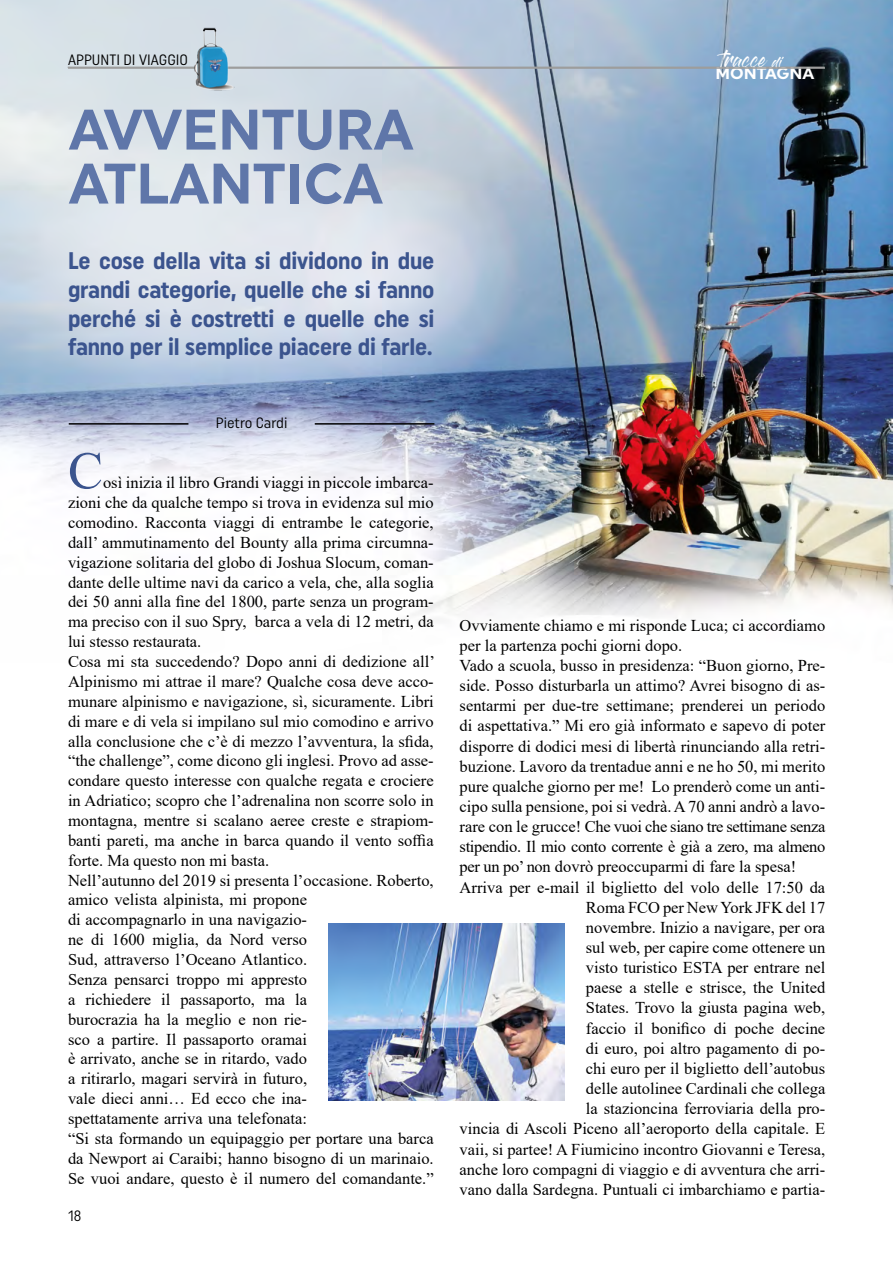
<style>
.page{position:relative;width:893px;height:1263px;background:#fff}
.page>*{position:absolute;margin:0;border:0;box-sizing:border-box;transform-origin:0 0}
.t1{font:700 57px/54px "Uniform";color:#5f76a9}
.t2{font:52.5px "Times New Roman";color:#3b548e}
.t3{font:700 24px/28.8px "Uniform Condensed";letter-spacing:-.01em;color:#3b548e;text-align:justify}
.t4{font:16.5px/19.8px "Times New Roman";color:#000}
.t5{font:16.5px "Times New Roman";letter-spacing:-.02em;color:#000}
.t6{font:700 16.5px "Uniform";color:#fff}
.t7{font:15px "Uniform Condensed";color:#000}
.t8{font:15px "Gloss And Bloom";color:#fff}
.s1{font-size:10.5px}
</style>
<div class="page">
<img style="left:0;top:0;width:893px;height:617px">
<hr style="left:69px;top:423px;width:119px;height:2px;background:#000">
<hr style="left:315px;top:423px;width:119px;height:2px;background:#000">
<img style="left:328px;top:923px;width:237px;height:177px">
<hr style="left:68px;top:67px;width:757px;height:2px;background:#9d9d9c">
<img style="left:185px;top:20px;width:55px;height:75px">
<p class="t7" style="left:68px;top:50px;width:122px">APPUNTI DI VIAGGIO</p>
<p class="t8" style="left:720px;top:53px;width:63px">tracce <span class="s1">di</span></p>
<p class="t6" style="left:715px;top:64px;width:101px">MONTAGNA</p>
<h1 class="t1" style="left:69px;top:102px;width:346px">AVVENTURA<br>ATLANTICA</h1>
<h3 class="t3" style="left:68px;top:246px;width:368px">Le cose della vita si dividono in due grandi categorie, quelle che si fanno perché si è costretti e quelle che si fanno per il semplice piacere di farle.</h3>
<p class="t7" style="left:216px;top:414px;width:73px">Pietro Cardi</p>
<h2 class="t2" style="left:68px;top:434px;width:37px">C</h2>
<p class="t4" style="left:68px;top:472px;width:368px;text-indent:35px">osì inizia il libro Grandi viaggi in piccole imbarca&shy;zioni che da qualche tempo si trova in evidenza sul mio comodino. Racconta viaggi di entrambe le categorie, dall’ ammutinamento del Bounty alla prima circumna&shy;vigazione solitaria del globo di Joshua Slocum, coman&shy;dante delle ultime navi da carico a vela, che, alla soglia dei 50 anni alla fine del 1800, parte senza un program&shy;ma preciso con il suo Spry, barca a vela di 12 metri, da lui stesso restaurata.<br>Cosa mi sta succedendo? Dopo anni di dedizione all’ Alpinismo mi attrae il mare? Qualche cosa deve acco&shy;munare alpinismo e navigazione, sì, sicuramente. Libri di mare e di vela si impilano sul mio comodino e arrivo alla conclusione che c’è di mezzo l’avventura, la sfida, “the challenge”, come dicono gli inglesi. Provo ad asse&shy;condare questo interesse con qualche regata e crociere in Adriatico; scopro che l’adrenalina non scorre solo in montagna, mentre si scalano aeree creste e strapiom&shy;banti pareti, ma anche in barca quando il vento soffia forte. Ma questo non mi basta.<br>Nell’autunno del 2019 si presenta l’occasione. Roberto, amico velista alpinista, mi propone<br>di accompagnarlo in una navigazio-<br>ne di 1600 miglia, da Nord verso<br>Sud, attraverso l’Oceano Atlantico.<br>Senza pensarci troppo mi appresto<br>a richiedere il passaporto, ma la<br>burocrazia ha la meglio e non rie-<br>sco a partire. Il passaporto oramai<br>è arrivato, anche se in ritardo, vado<br>a ritirarlo, magari servirà in futuro,<br>vale dieci anni… Ed ecco che ina-<br>spettatamente arriva una telefonata:<br>“Si sta formando un equipaggio per portare una barca da Newport ai Caraibi; hanno bisogno di un marinaio.<br>Se vuoi andare, questo è il numero del comandante.”</p>
<p class="t7" style="left:68px;top:1206px;width:15px">18</p>
<p class="t4" style="left:460px;top:615px;width:367px">Ovviamente chiamo e mi risponde Luca; ci accordiamo</p>
<p class="t4" style="left:460px;top:635px;width:224px">per la partenza pochi giorni dopo.</p>
<p class="t4" style="left:460px;top:655px;width:367px">Vado a scuola, busso in presidenza: “Buon giorno, Pre-</p>
<p class="t4" style="left:460px;top:675px;width:367px">side. Posso disturbarla un attimo? Avrei bisogno di as-</p>
<p class="t4" style="left:460px;top:695px;width:367px">sentarmi per due-tre settimane; prenderei un periodo</p>
<p class="t4" style="left:460px;top:715px;width:367px">di aspettativa.” Mi ero già informato e sapevo di poter</p>
<p class="t4" style="left:460px;top:736px;width:367px">disporre di dodici mesi di libertà rinunciando alla retri-</p>
<p class="t4" style="left:460px;top:756px;width:367px">buzione. Lavoro da trentadue anni e ne ho 50, mi merito</p>
<p class="t4" style="left:460px;top:776px;width:367px">pure qualche giorno per me! Lo prenderò come un anti-</p>
<p class="t4" style="left:460px;top:796px;width:367px">cipo sulla pensione, poi si vedrà. A 70 anni andrò a lavo-</p>
<p class="t5" style="left:460px;top:815px;width:367px">rare con le grucce! Che vuoi che siano tre settimane senza</p>
<p class="t5" style="left:460px;top:835px;width:367px">stipendio. Il mio conto corrente è già a zero, ma almeno</p>
<p class="t4" style="left:460px;top:856px;width:338px">per un po’ non dovrò preoccuparmi di fare la spesa!</p>
<p class="t4" style="left:460px;top:877px;width:367px">Arriva per e-mail il biglietto del volo delle 17:50 da</p>
<p class="t4" style="left:586px;top:897px;width:241px">Roma FCO per New York JFK del 17</p>
<p class="t4" style="left:586px;top:917px;width:241px">novembre. Inizio a navigare, per ora</p>
<p class="t4" style="left:586px;top:937px;width:241px">sul web, per capire come ottenere un</p>
<p class="t4" style="left:586px;top:957px;width:241px">visto turistico ESTA per entrare nel</p>
<p class="t4" style="left:586px;top:977px;width:241px">paese a stelle e strisce, the United</p>
<p class="t4" style="left:586px;top:997px;width:241px">States. Trovo la giusta pagina web,</p>
<p class="t4" style="left:586px;top:1018px;width:241px">faccio il bonifico di poche decine</p>
<p class="t4" style="left:586px;top:1038px;width:241px">di euro, poi altro pagamento di po-</p>
<p class="t4" style="left:586px;top:1058px;width:241px">chi euro per il biglietto dell’autobus</p>
<p class="t4" style="left:586px;top:1078px;width:241px">delle autolinee Cardinali che collega</p>
<p class="t4" style="left:586px;top:1098px;width:241px">la stazioncina ferroviaria della pro-</p>
<p class="t4" style="left:460px;top:1118px;width:367px">vincia di Ascoli Piceno all’aeroporto della capitale. E</p>
<p class="t4" style="left:460px;top:1138px;width:367px">vaii, si partee! A Fiumicino incontro Giovanni e Teresa,</p>
<p class="t4" style="left:460px;top:1159px;width:367px">anche loro compagni di viaggio e di avventura che arri-</p>
<p class="t4" style="left:460px;top:1179px;width:367px">vano dalla Sardegna. Puntuali ci imbarchiamo e partia-</p>
</div>
